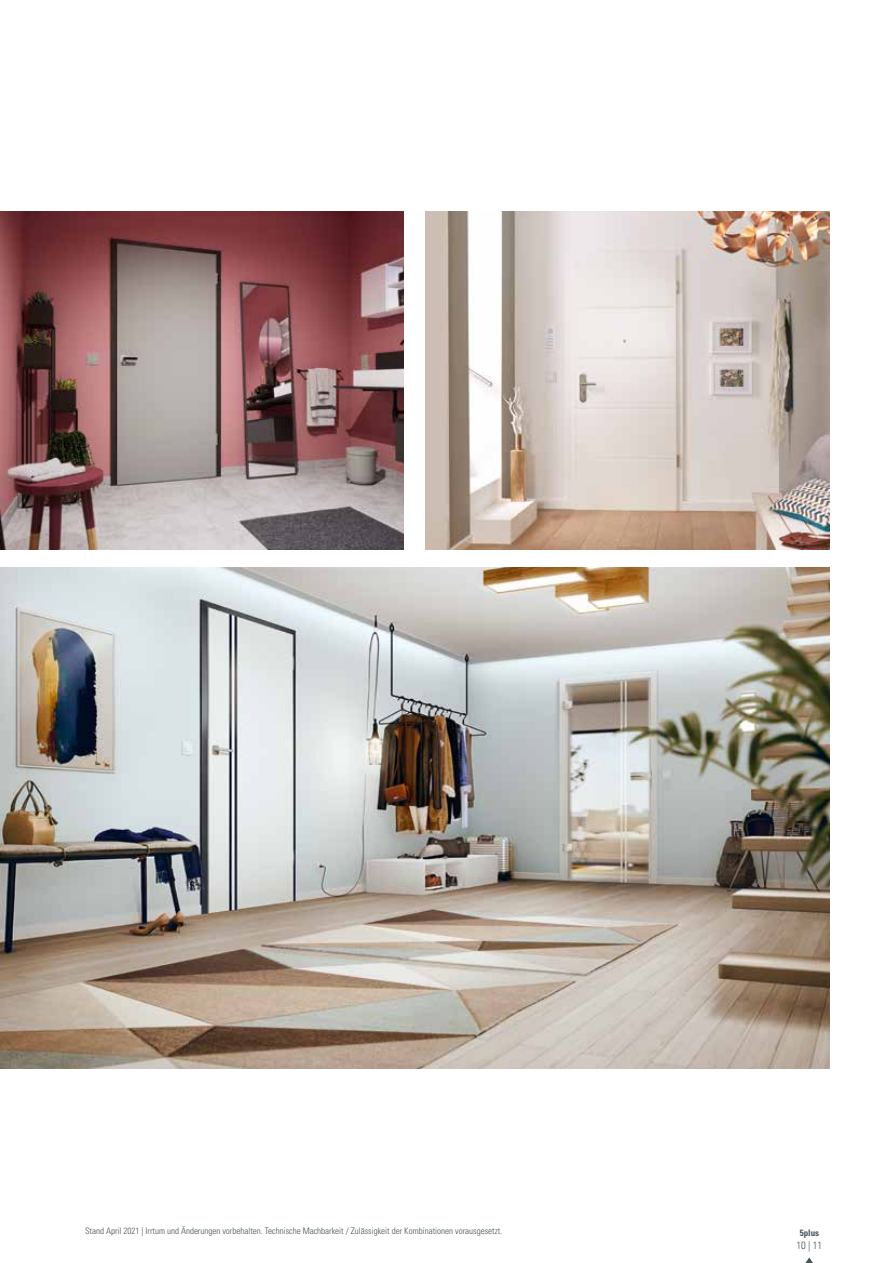
<style>
.page{position:relative;width:893px;height:1263px;background:#fff}
.page>*{position:absolute;margin:0;border:0;box-sizing:border-box;transform-origin:0 0}
.t1{font:300 condensed 10.5px "Univers LT Std";color:#485358}
.t2{font:300 condensed 9px "Univers LT Std";color:#485358}
.t3{font:700 condensed 9px "Univers LT Std";color:#485358}
</style>
<div class="page">
<svg style="left:805px;top:1257px;width:8px;height:6px"></svg>
<img style="left:0;top:568px;width:829px;height:500px">
<img style="left:425px;top:212px;width:404px;height:338px">
<img style="left:0;top:212px;width:404px;height:338px">
<p class="t2" style="left:85px;top:1225px;width:419px">Stand April 2021 | Irrtum und Änderungen vorbehalten. Technische Machbarkeit / Zulässigkeit der Kombinationen vorausgesetzt.</p>
<p class="t3" style="left:800px;top:1227px;width:21px">5plus</p>
<p class="t1" style="left:796px;top:1239px;width:27px">10 | 11</p>
</div>
